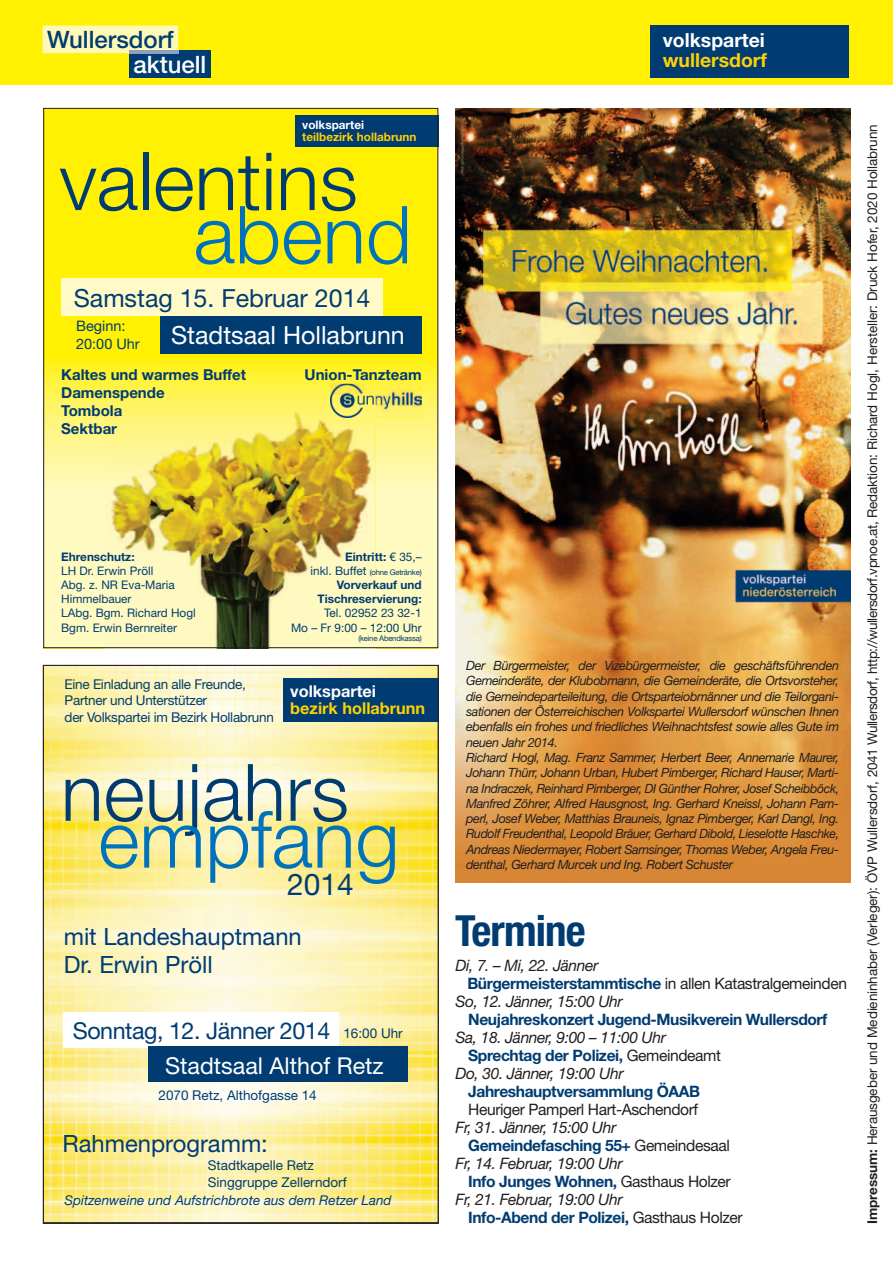
<style>
.page{position:relative;width:893px;height:1263px;background:#fff}
.page>*{position:absolute;margin:0;border:0;box-sizing:border-box;transform-origin:0 0}
.t1{font:300 80.1px "Helvetica Neue";color:#003c72}
.t2{font:300 80.1px "Helvetica Neue";color:#0072bc}
.t3{font:300 79.35px "Helvetica Neue";color:#003c72}
.t4{font:300 79.35px "Helvetica Neue";color:#0072bc}
.t5{font:700 condensed 43.05px "Helvetica Neue";letter-spacing:-.02em;color:#003c72}
.t6{font:30px "Helvetica Neue";color:#003c72}
.t7{font:25.05px "Helvetica Neue";color:#003c72}
.t8{font:25.05px "Helvetica Neue";color:#fff}
.t9{font:500 24px "Helvetica Neue";color:#003c72}
.t10{font:500 24px "Helvetica Neue";color:#fff}
.t11{font:23.85px/28.5px "Helvetica Neue";color:#003c72}
.t12{font:23.25px/34.5px "Helvetica Neue";color:#003c72}
.t13{font:700 19.35px "Helvetica Neue";color:#fff}
.t14{font:700 19.35px "Helvetica Neue";color:#fed105}
.t15{font:700 16.35px "Helvetica Neue";color:#fed105}
.t16{font:700 16.35px "Helvetica Neue";color:#fff}
.t17{font:700 15.75px "Helvetica Neue";letter-spacing:-.025em;color:#003c72}
.t18{font:italic 15.75px "Helvetica Neue";letter-spacing:-.025em;color:#231f20}
.t19{font:15.75px "Helvetica Neue";letter-spacing:-.025em;color:#231f20}
.t20{font:700 15px/18px "Helvetica Neue";color:#003c72}
.t21{font:14.55px/17.4px "Helvetica Neue";color:#003c72}
.t22{font:13.5px "Helvetica Neue";letter-spacing:-.01em;color:#231f20}
.t23{font:13.5px/16.2px "Helvetica Neue";letter-spacing:-.02em;color:#003c72}
.t24{font:13.5px/16.2px "Helvetica Neue";color:#003c72}
.t25{font:italic 13.5px "Helvetica Neue";color:#003c72}
.t26{font:italic 12.75px/15.3px "Helvetica Neue";letter-spacing:-.03em;color:#231f20}
.t27{font:11.85px/14.1px "Helvetica Neue";color:#003c72;text-align:right}
.t28{font:700 11.85px/14.1px "Helvetica Neue";color:#003c72;text-align:right}
.t29{font:700 11.7px "Helvetica Neue";color:#fed105}
.t30{font:700 11.7px "Helvetica Neue";color:#fff}
.t31{font:7.8px "Helvetica Neue";letter-spacing:-.03em;color:#003c72}
.s1{font-weight:400}
.s2{font-size:11.85px}
.s3{font-size:13.5px}
.s4{color:#fff}
.s5{font-weight:700;color:#003c72}
.s6{font-weight:400;color:#231f20}
.s7{font-weight:700}
</style>
<div class="page">
<div style="left:0;top:0;width:893px;height:85px;background:#fff101"></div>
<div style="left:651px;top:26px;width:198px;height:52px;background:#003c72"></div>
<div style="left:129px;top:50px;width:82px;height:28px;background:#003c72"></div>
<div style="left:43px;top:26px;width:135px;height:27px;background:#fff9b8"></div>
<hr style="left:129px;top:50px;width:49px;height:3px;background:#8ca0c2">
<img style="left:455px;top:108px;width:395px;height:774px">
<div style="left:43px;top:108px;width:395px;height:540px;background:#fff101"></div>
<svg style="left:45px;top:359px;width:391px;height:287px;background:#fef688"></svg>
<img style="left:331px;top:384px;width:91px;height:33px">
<div style="left:295px;top:116px;width:143px;height:31px;background:#003c72"></div>
<div style="left:61px;top:278px;width:321px;height:38px;background:#fffac8"></div>
<div style="left:161px;top:316px;width:261px;height:38px;background:#003c72"></div>
<img style="left:106px;top:396px;width:269px;height:250px">
<img style="left:331px;top:396px;width:44px;height:21px">
<img style="left:45px;top:667px;width:391px;height:554px">
<div style="left:283px;top:678px;width:156px;height:44px;background:#003c72"></div>
<div style="left:64px;top:1013px;width:275px;height:35px;background:#fff"></div>
<div style="left:148px;top:1047px;width:259px;height:35px;background:#003c72"></div>
<h3 class="t9" style="left:47px;top:25px;width:128px">Wullersdorf</h3>
<h3 class="t13" style="left:663px;top:29px;width:104px">volkspartei</h3>
<h3 class="t10" style="left:133px;top:50px;width:74px">aktuell</h3>
<h3 class="t14" style="left:663px;top:48px;width:106px">wullersdorf</h3>
<p class="t30" style="left:302px;top:118px;width:63px">volkspartei</p>
<p class="t29" style="left:302px;top:129px;width:116px">teilbezirk hollabrunn</p>
<h1 class="t1" style="left:60px;top:133px;width:300px">valentins</h1>
<h1 class="t2" style="left:194px;top:186px;width:220px">abend</h1>
<h3 class="t7" style="left:74px;top:283px;width:298px">Samstag 15. Februar 2014</h3>
<p class="t21" style="left:76px;top:317px;width:65px">Beginn:<br>20:00 Uhr</p>
<h3 class="t8" style="left:171px;top:320px;width:235px">Stadtsaal Hollabrunn</h3>
<p class="t20" style="left:61px;top:365px;width:186px">Kaltes und warmes Buffet<br>Damenspende<br>Tombola<br>Sektbar</p>
<p class="t20" style="left:305px;top:365px;width:119px">Union-Tanzteam</p>
<p class="t28" style="left:61px;top:549px;width:75px">Ehrenschutz:</p>
<p class="t27" style="left:61px;top:563px;width:136px;text-align:left">LH Dr. Erwin Pröll<br>Abg. z. NR Eva-Maria<br>Himmelbauer<br>LAbg. Bgm. Richard Hogl<br>Bgm. Erwin Bernreiter</p>
<p class="t23" style="left:65px;top:676px;width:211px">Eine Einladung an alle Freunde,<br>Partner und Unterstützer<br>der Volkspartei im Bezirk Hollabrunn</p>
<p class="t28" style="left:345px;top:549px;width:78px">Eintritt: <span class="s1">€ 35,–</span></p>
<p class="t31" style="left:311px;top:568px;width:113px"><span class="s2">inkl. Buffet</span> (ohne Getränke)</p>
<p class="t28" style="left:317px;top:578px;width:106px">Vorverkauf und<br>Tischreservierung:</p>
<p class="t27" style="left:291px;top:606px;width:132px">Tel. 02952 23 32-1<br>Mo – Fr 9:00 – 12:00 Uhr</p>
<p class="t31" style="left:358px;top:633px;width:65px">(keine Abendkassa)</p>
<p class="t16" style="left:290px;top:681px;width:87px">volkspartei</p>
<p class="t15" style="left:290px;top:698px;width:136px">bezirk hollabrunn</p>
<h2 class="t3" style="left:61px;top:744px;width:290px">neujahrs</h2>
<h2 class="t4" style="left:98px;top:791px;width:303px">empfang</h2>
<h3 class="t6" style="left:287px;top:867px;width:68px">2014</h3>
<h3 class="t11" style="left:64px;top:921px;width:240px">mit Landeshauptmann<br>Dr. Erwin Pröll</h3>
<h3 class="t12" style="left:165px;top:1013px;width:239px;text-indent:-92px">Sonntag, 12. Jänner 2014 <span class="s3">16:00 Uhr<br></span><span class="s4">Stadtsaal Althof Retz</span></h3>
<p class="t24" style="left:159px;top:1087px;width:160px">2070 Retz, Althofgasse 14</p>
<h3 class="t11" style="left:62px;top:1128px;width:207px">Rahmenprogramm:</h3>
<p class="t24" style="left:208px;top:1157px;width:140px">Stadtkapelle Retz<br>Singgruppe Zellerndorf</p>
<p class="t25" style="left:64px;top:1191px;width:329px">Spitzenweine und Aufstrichbrote aus dem Retzer Land</p>
<p class="t26" style="left:466px;top:658px;width:374px">Der Bürgermeister, der Vizebürgermeister, die geschäftsführenden Gemeinderäte, der Klubobmann, die Gemeinderäte, die Ortsvorsteher, die Gemeindeparteileitung, die Ortsparteiobmänner und die Teilorgani&shy;sationen der Österreichischen Volkspartei Wullersdorf wünschen Ihnen ebenfalls ein frohes und friedliches Weihnachtsfest sowie alles Gute im neuen Jahr 2014.<br>Richard Hogl, Mag. Franz Sammer, Herbert Beer, Annemarie Maurer, Johann Thürr, Johann Urban, Hubert Pimberger, Richard Hauser, Marti&shy;na Indraczek, Reinhard Pimberger, DI Günther Rohrer, Josef Scheibböck, Manfred Zöhrer, Alfred Hausgnost, Ing. Gerhard Kneissl, Johann Pam&shy;perl, Josef Weber, Matthias Brauneis, Ignaz Pimberger, Karl Dangl, Ing.<br>Rudolf Freudenthal, Leopold Bräuer, Gerhard Dibold, Lieselotte Haschke, Andreas Niedermayer, Robert Samsinger, Thomas Weber, Angela Freu&shy;denthal, Gerhard Murcek und Ing. Robert Schuster</p>
<h3 class="t5" style="left:455px;top:904px;width:132px">Termine</h3>
<p class="t18" style="left:455px;top:956px;width:144px">Di, 7. – Mi, 22. Jänner</p>
<p class="t19" style="left:467px;top:974px;width:381px"><span class="s5">Bürgermeisterstammtische</span> in allen Katastralgemeinden</p>
<p class="t18" style="left:455px;top:992px;width:169px">So, 12. Jänner, 15:00 Uhr</p>
<p class="t17" style="left:468px;top:1010px;width:361px">Neujahreskonzert Jugend-Musikverein Wullersdorf</p>
<p class="t18" style="left:455px;top:1028px;width:212px">Sa, 18. Jänner, 9:00 – 11:00 Uhr</p>
<p class="t17" style="left:468px;top:1046px;width:254px">Sprechtag der Polizei, <span class="s6">Gemeindeamt</span></p>
<p class="t18" style="left:455px;top:1064px;width:170px">Do, 30. Jänner, 19:00 Uhr</p>
<p class="t17" style="left:468px;top:1082px;width:233px">Jahreshauptversammlung ÖAAB</p>
<p class="t19" style="left:468px;top:1100px;width:231px">Heuriger Pamperl Hart-Aschendorf</p>
<p class="t18" style="left:455px;top:1118px;width:162px">Fr, 31. Jänner, 15:00 Uhr</p>
<p class="t17" style="left:468px;top:1136px;width:263px">Gemeindefasching 55+ <span class="s6">Gemeindesaal</span></p>
<p class="t18" style="left:455px;top:1154px;width:169px">Fr, 14. Februar, 19:00 Uhr</p>
<p class="t17" style="left:468px;top:1172px;width:264px">Info Junges Wohnen, <span class="s6">Gasthaus Holzer</span></p>
<p class="t18" style="left:455px;top:1190px;width:169px">Fr, 21. Februar, 19:00 Uhr</p>
<p class="t17" style="left:468px;top:1208px;width:276px">Info-Abend der Polizei, <span class="s6">Gasthaus Holzer</span></p>
<p class="t22" style="left:864px;top:1224px;width:1101px;rotate:-90deg"><span class="s7">Impressum:</span> Herausgeber und Medieninhaber (Verleger): ÖVP Wullersdorf, 2041 Wullersdorf, http://wullersdorf.vpnoe.at, Redaktion: Richard Hogl, Hersteller: Druck Hofer, 2020 Hollabrunn</p>
</div>
